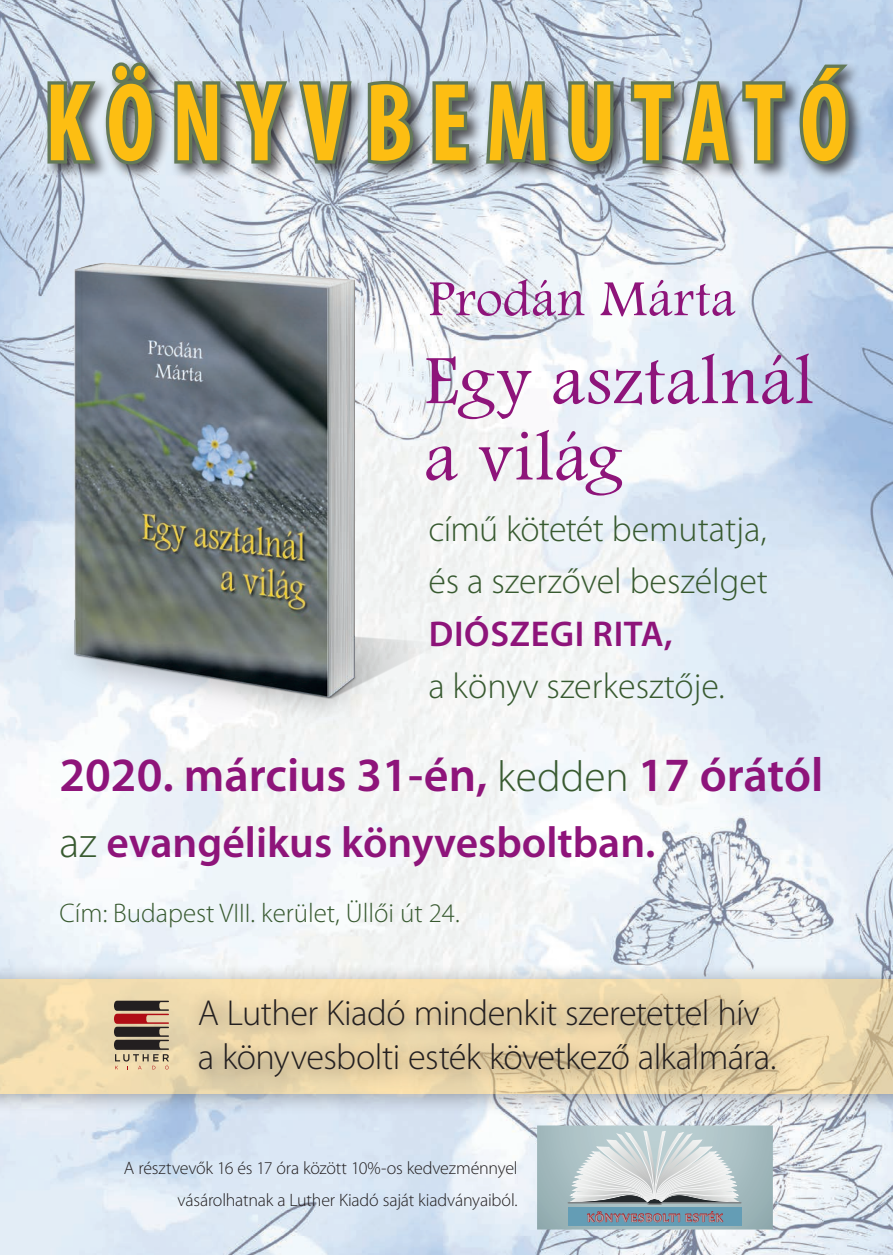
<style>
.page{position:relative;width:893px;height:1255px;background:#fff}
.page>*{position:absolute;margin:0;border:0;box-sizing:border-box;transform-origin:0 0}
.t1{font:700 condensed 112.2px "Myriad Pro";letter-spacing:.175em;color:#fdbe12;scale:.88 1}
.t2{font:71.85px/76.3px "Andalus";letter-spacing:.005em;color:#8e147a}
.t3{font:52.35px "Andalus";letter-spacing:.015em;color:#8e147a}
.t4{font:600 47.85px "Myriad Pro";color:#8e147a}
.t5{font:600 43.5px "Myriad Pro";color:#8e147a}
.t6{font:300 36.15px/44.1px "Myriad Pro";letter-spacing:-.015em;color:#231f20}
.t7{font:300 36px/52.3px "Myriad Pro";color:#385a30}
.t8{font:600 36px "Myriad Pro";letter-spacing:.02em;color:#8e147a}
.t9{font:300 27px "Myriad Pro";color:#385a30}
.t10{font:300 18px/31.5px "Myriad Pro";letter-spacing:-.015em;color:#231f20;text-align:right}
.t11{font:13.2px "Nyala";letter-spacing:.085em;color:#b0b1b5}
.s1{font-weight:300;font-size:43.5px;color:#385a30}
.s2{font-weight:300;color:#385a30}
</style>
<div class="page">
<img style="left:0;top:0;width:893px;height:1254px">
<div style="left:44px;top:60px;width:821px;height:121px;background:#231f20;opacity:.75"></div>
<svg style="left:44px;top:59px;width:114px;height:109px;background:#88948c"></svg>
<svg style="left:171px;top:78px;width:53px;height:91px;background:#748273"></svg>
<svg style="left:231px;top:78px;width:125px;height:90px;background:#939e97"></svg>
<svg style="left:363px;top:76px;width:54px;height:91px;background:#77847a"></svg>
<svg style="left:429px;top:78px;width:43px;height:89px;background:#79867a"></svg>
<svg style="left:483px;top:78px;width:70px;height:89px;background:#758375"></svg>
<svg style="left:565px;top:78px;width:52px;height:90px;background:#748175"></svg>
<svg style="left:627px;top:78px;width:162px;height:89px;background:#8b9893"></svg>
<svg style="left:796px;top:59px;width:59px;height:109px;background:#7d8d8b"></svg>
<div style="left:0;top:963px;width:893px;height:152px;background:#231f20;opacity:.75"></div>
<svg style="left:0;top:978px;width:893px;height:115px;background:#ecd9ae"></svg>
<svg style="left:114px;top:1000px;width:55px;height:69px;background:#907562"></svg>
<svg style="left:537px;top:1125px;width:236px;height:104px;background:#afbec2"></svg>
<img style="left:0;top:250px;width:482px;height:519px">
<div style="left:184px;top:985px;width:612px;height:112px;background:#231f20;opacity:.75"></div>
<h1 class="t1" style="left:45px;top:53px;width:914px">KÖNYVBEMUTATÓ</h1>
<h3 class="t3" style="left:428px;top:260px;width:309px">Prodán Márta</h3>
<h2 class="t2" style="left:424px;top:345px;width:391px">Egy asztalnál a világ</h2>
<h3 class="t7" style="left:428px;top:503px;width:341px">című kötetét bemutatja, és a szerzővel beszélget</h3>
<h3 class="t8" style="left:429px;top:610px;width:245px">DIÓSZEGI RITA,</h3>
<h3 class="t7" style="left:428px;top:660px;width:298px">a könyv szerkesztője.</h3>
<h3 class="t4" style="left:60px;top:744px;width:765px">2020. március 31-én, <span class="s1">kedden</span> 17 órától</h3>
<h3 class="t5" style="left:60px;top:814px;width:597px"><span class="s2">az</span> evangélikus könyvesboltban.</h3>
<h3 class="t9" style="left:60px;top:897px;width:402px">Cím: Budapest VIII. kerület, Üllői út 24.</h3>
<h3 class="t6" style="left:198px;top:991px;width:580px">A Luther Kiadó mindenkit szeretettel hív a könyvesbolti esték következő alkalmára.</h3>
<p class="t10" style="left:124px;top:1152px;width:395px">A résztvevők 16 és 17 óra között 10%-os kedvezménnyel vásárolhatnak a Luther Kiadó saját kiadványaiból.</p>
<p class="t11" style="left:587px;top:1209px;width:137px">KÖNYVESBOLTI ESTÉK</p>
</div>
